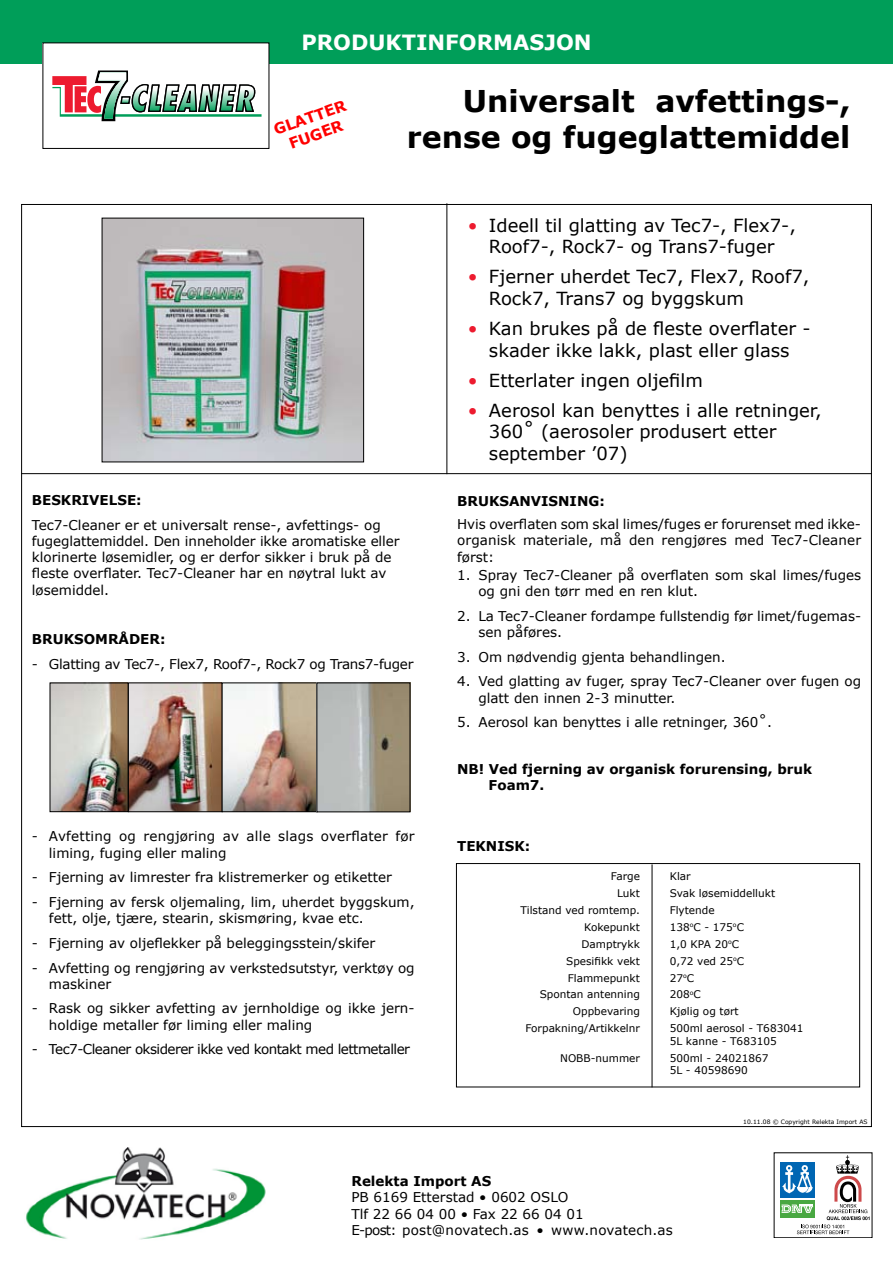
<style>
.page{position:relative;width:893px;height:1263px;background:#fff}
.page>*{position:absolute;margin:0;border:0;box-sizing:border-box;transform-origin:0 0}
.t1{font:700 30px/36px "Verdana";color:#000;text-align:right}
.t2{font:700 21px "Verdana";color:#fff}
.t3{font:18px/21.6px "Verdana";color:#000;text-align:center}
.t4{font:700 15px/18px "Verdana";color:#f00;text-align:center}
.t5{font:13.5px/16.2px "Verdana";color:#000}
.t6{font:700 13.5px/16.2px "Verdana";color:#000}
.t7{font:13.5px "Verdana";letter-spacing:-.04em;color:#000}
.t8{font:13.5px "Verdana";letter-spacing:-.02em;color:#000}
.t9{font:10.5px/12.6px "Verdana";color:#000}
.t10{font:6px "Verdana";color:#000}
.s1{color:#ed1b2f}
</style>
<div class="page">
<div style="left:0;top:0;width:893px;height:64px;background:#009e59"></div>
<div style="left:43px;top:43px;width:226px;height:105px;background:#fff"></div>
<div style="left:43px;top:43px;width:226px;height:106px;border:1px solid #000"></div>
<svg style="left:780px;top:1200px;width:2px;height:18px"></svg>
<div style="left:780px;top:1162px;width:35px;height:36px;background:#0066b3"></div>
<svg style="left:782px;top:1155px;width:87px;height:79px"></svg>
<svg style="left:52px;top:71px;width:210px;height:50px"></svg>
<img style="left:26px;top:1147px;width:240px;height:93px">
<img style="left:104px;top:220px;width:258px;height:240px">
<img style="left:52px;top:684px;width:356px;height:126px">
<div style="left:128px;top:682px;width:94px;height:130px;border:1px solid #000"></div>
<hr style="left:21px;top:473px;width:851px;height:1px;background:#000">
<hr style="left:446px;top:203px;width:1px;height:271px;background:#000">
<div style="left:456px;top:863px;width:404px;height:224px;border:1px solid #000"></div>
<hr style="left:652px;top:864px;width:1px;height:223px;background:#000">
<h2 class="t2" style="left:301px;top:29px;width:292px">PRODUKTINFORMASJON</h2>
<h1 class="t1" style="left:407px;top:82px;width:445px">Universalt avfettings-, rense og fugeglattemiddel</h1>
<p class="t4" style="left:271px;top:121px;width:77px;rotate:-20deg">GLATTER<br>FUGER</p>
<p class="t6" style="left:32px;top:492px;width:111px">BESKRIVELSE:</p>
<p class="t5" style="left:32px;top:516px;width:369px">Tec7-Cleaner er et universalt rense-, avfettings- og fugeglattemiddel. Den inneholder ikke aromatiske eller klorinerte løsemidler, og er derfor sikker i bruk på de fleste overflater. Tec7-Cleaner har en nøytral lukt av løsemiddel.</p>
<p class="t6" style="left:32px;top:631px;width:135px">BRUKSOMRÅDER:</p>
<p class="t8" style="left:32px;top:655px;width:383px">- Glatting av Tec7-, Flex7, Roof7-, Rock7 og Trans7-fuger</p>
<p class="t5" style="left:49px;top:828px;width:367px;text-indent:-17px">- Avfetting og rengjøring av alle slags overflater før liming, fuging eller maling</p>
<p class="t5" style="left:32px;top:869px;width:361px">- Fjerning av limrester fra klistremerker og etiketter</p>
<p class="t5" style="left:49px;top:893px;width:367px;text-indent:-17px">- Fjerning av fersk oljemaling, lim, uherdet byggskum, fett, olje, tjære, stearin, skismøring, kvae etc.</p>
<p class="t5" style="left:32px;top:934px;width:345px">- Fjerning av oljeflekker på beleggingsstein/skifer</p>
<p class="t5" style="left:49px;top:959px;width:367px;text-indent:-17px">- Avfetting og rengjøring av verkstedsutstyr, verktøy og maskiner</p>
<p class="t5" style="left:49px;top:1000px;width:367px;text-indent:-17px">- Rask og sikker avfetting av jernholdige og ikke jern&shy;holdige metaller før liming eller maling</p>
<p class="t7" style="left:32px;top:1041px;width:380px">- Tec7-Cleaner oksiderer ikke ved kontakt med lettmetaller</p>
<h3 class="t3" style="left:468px;top:214px;width:330px"><span class="s1">•</span> Ideell til glatting av Tec7-, Flex7-,<br>Roof7-, Rock7- og Trans7-fuger</h3>
<h3 class="t3" style="left:489px;top:265px;width:322px;text-align:left;text-indent:-21px"><span class="s1">•</span> Fjerner uherdet Tec7, Flex7, Roof7,<br>Rock7, Trans7 og byggskum</h3>
<h3 class="t3" style="left:468px;top:317px;width:344px"><span class="s1">•</span> Kan brukes på de fleste overflater - skader ikke lakk, plast eller glass</h3>
<h3 class="t3" style="left:468px;top:369px;width:237px"><span class="s1">•</span> Etterlater ingen oljefilm</h3>
<h3 class="t3" style="left:489px;top:399px;width:334px;text-align:left;text-indent:-21px"><span class="s1">•</span> Aerosol kan benyttes i alle retninger,<br>360˚ (aerosoler produsert etter september ’07)</h3>
<p class="t6" style="left:457px;top:492px;width:149px">BRUKSANVISNING:</p>
<p class="t5" style="left:457px;top:516px;width:405px;text-align:justify">Hvis overflaten som skal limes/fuges er forurenset med ikke&shy;organisk materiale, må den rengjøres med Tec7-Cleaner først:</p>
<p class="t5" style="left:478px;top:567px;width:384px;text-indent:-21px">1. Spray Tec7-Cleaner på overflaten som skal limes/fuges og gni den tørr med en ren klut.</p>
<p class="t5" style="left:478px;top:607px;width:384px;text-indent:-21px">2. La Tec7-Cleaner fordampe fullstendig før limet/fugemas&shy;sen påføres.</p>
<p class="t5" style="left:457px;top:648px;width:270px">3. Om nødvendig gjenta behandlingen.</p>
<p class="t5" style="left:478px;top:673px;width:384px;text-indent:-21px">4. Ved glatting av fuger, spray Tec7-Cleaner over fugen og glatt den innen 2-3 minutter.</p>
<p class="t5" style="left:457px;top:714px;width:316px">5. Aerosol kan benyttes i alle retninger, 360˚.</p>
<p class="t6" style="left:489px;top:760px;width:325px;text-indent:-31px">NB! Ved fjerning av organisk forurensing, bruk<br>Foam7.</p>
<p class="t6" style="left:457px;top:838px;width:75px">TEKNISK:</p>
<p class="t9" style="left:611px;top:870px;width:31px">Farge</p>
<p class="t9" style="left:670px;top:870px;width:22px">Klar</p>
<p class="t9" style="left:617px;top:887px;width:24px">Lukt</p>
<p class="t9" style="left:670px;top:887px;width:107px">Svak løsemiddellukt</p>
<p class="t9" style="left:520px;top:904px;width:121px">Tilstand ved romtemp.</p>
<p class="t9" style="left:670px;top:904px;width:46px">Flytende</p>
<p class="t9" style="left:584px;top:920px;width:57px">Kokepunkt</p>
<p class="t9" style="left:670px;top:920px;width:76px">138<sup>o</sup>C - 175<sup>o</sup>C</p>
<p class="t9" style="left:581px;top:937px;width:60px">Damptrykk</p>
<p class="t9" style="left:670px;top:937px;width:71px">1,0 KPA 20<sup>o</sup>C</p>
<p class="t9" style="left:566px;top:954px;width:75px">Spesifikk vekt</p>
<p class="t9" style="left:670px;top:954px;width:76px">0,72 ved 25<sup>o</sup>C</p>
<p class="t9" style="left:568px;top:971px;width:74px">Flammepunkt</p>
<p class="t9" style="left:670px;top:971px;width:26px">27<sup>o</sup>C</p>
<p class="t9" style="left:540px;top:988px;width:102px">Spontan antenning</p>
<p class="t9" style="left:670px;top:988px;width:33px">208<sup>o</sup>C</p>
<p class="t9" style="left:573px;top:1005px;width:69px">Oppbevaring</p>
<p class="t9" style="left:670px;top:1005px;width:70px">Kjølig og tørt</p>
<p class="t9" style="left:525px;top:1022px;width:116px">Forpakning/Artikkelnr</p>
<p class="t9" style="left:670px;top:1022px;width:135px">500ml aerosol - T683041<br>5L kanne - T683105</p>
<p class="t9" style="left:560px;top:1051px;width:81px">NOBB-nummer</p>
<p class="t9" style="left:670px;top:1051px;width:100px">500ml - 24021867<br>5L - 40598690</p>
<p class="t10" style="left:743px;top:1118px;width:126px">10.11.08 © Copyright Relekta Import AS</p>
<p class="t6" style="left:351px;top:1173px;width:141px">Relekta Import AS</p>
<p class="t5" style="left:351px;top:1189px;width:323px">PB 6169 Etterstad • 0602 OSLO<br>Tlf 22 66 04 00 • Fax 22 66 04 01<br>E-post: post@novatech.as • www.novatech.as</p>
</div>
